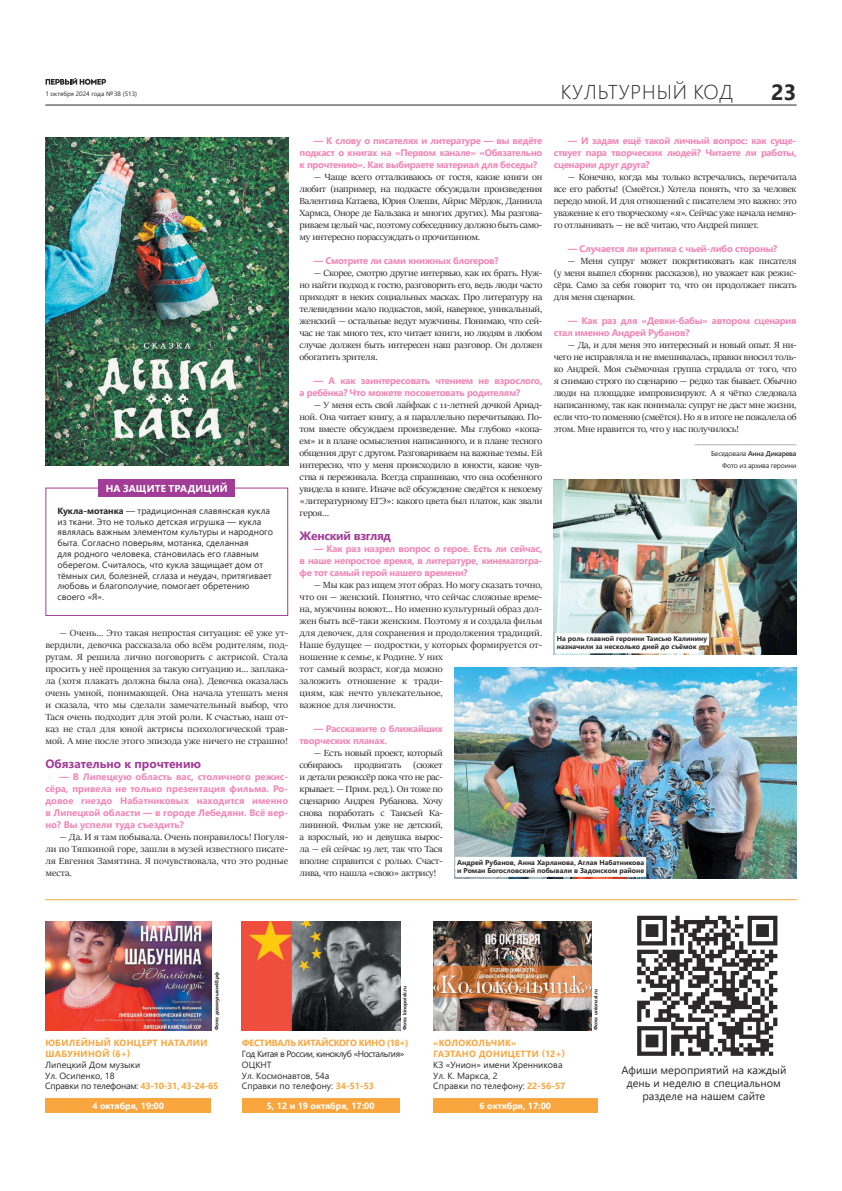
<style>
.page{position:relative;width:842px;height:1191px;background:#fff}
.page>*{position:absolute;margin:0;border:0;box-sizing:border-box;transform-origin:0 0}
.t1{font:700 22px "Segoe UI";color:#2b292a}
.t2{font:300 20px "Segoe UI";letter-spacing:.045em;color:#2b292a}
.t3{font:700 12px "Segoe UI";color:#a13d96}
.t4{font:700 12px "Segoe UI";letter-spacing:-.025em;color:#a13d96}
.t5{font:11px/13.2px "Segoe UI";color:#2b292a;text-align:center}
.t6{font:10px/12px "Sitka Banner";letter-spacing:-.005em;color:#2b292a;text-align:justify;scale:1.07 1}
.t7{font:700 10px "Segoe UI";letter-spacing:.01em;color:#fff}
.t8{font:9.9px "Sitka Banner";color:#2b292a;scale:1.07 1}
.t9{font:700 9.5px/12px "Segoe UI";letter-spacing:-.025em;color:#f287b6;text-align:justify}
.t10{font:9px/10.8px "Segoe UI";color:#2b292a}
.t11{font:700 9px/10.8px "Segoe UI";letter-spacing:.035em;color:#faa63f}
.t12{font:700 9px "Segoe UI";color:#fff}
.t13{font:700 9px "Segoe UI";letter-spacing:-.015em;color:#faa63f}
.t14{font:700 7px/8px "Segoe UI";color:#2b292a}
.t15{font:7px/12px "Segoe UI";letter-spacing:-.025em;color:#2b292a;text-align:right}
.t16{font:6.4px "Segoe UI";color:#2b292a}
.t17{font:700 5px "Segoe UI";color:#2b292a}
.s1{font-weight:700}
.s2{font-weight:600}
.s3{font-weight:700;color:#faa63f}
</style>
<div class="page">
<svg style="left:46px;top:78px;width:60px;height:7px"></svg>
<hr style="left:45px;top:104px;width:752px;height:1px;background:#2b292a">
<img style="left:433px;top:922px;width:159px;height:108px">
<div style="left:433px;top:1098px;width:164px;height:15px;background:#faa63f"></div>
<img style="left:242px;top:922px;width:158px;height:108px">
<div style="left:242px;top:1098px;width:157px;height:15px;background:#faa63f"></div>
<hr style="left:45px;top:899px;width:752px;height:1px;background:#faa63f">
<div style="left:45px;top:1098px;width:166px;height:14px;background:#faa63f"></div>
<img style="left:45px;top:922px;width:166px;height:108px">
<img style="left:637px;top:915px;width:141px;height:141px">
<div style="left:45px;top:487px;width:243px;height:129px;border:1px solid #a13d96"></div>
<div style="left:99px;top:479px;width:136px;height:18px;background:#a13d96"></div>
<img style="left:554px;top:480px;width:243px;height:174px">
<img style="left:454px;top:667px;width:343px;height:211px">
<img style="left:45px;top:137px;width:244px;height:328px">
<div style="left:455px;top:857px;width:191px;height:12px;background:#fff"></div>
<div style="left:455px;top:865px;width:191px;height:12px;background:#fff"></div>
<div style="left:555px;top:633px;width:154px;height:12px;background:#fff"></div>
<div style="left:555px;top:641px;width:144px;height:12px;background:#fff"></div>
<p class="t16" style="left:45px;top:88px;width:93px">1 октября 2024 года №38 (513)</p>
<h2 class="t2" style="left:561px;top:73px;width:173px">КУЛЬТУРНЫЙ КОД</h2>
<h1 class="t1" style="left:771px;top:71px;width:27px">23</h1>
<p class="t7" style="left:106px;top:479px;width:124px">НА ЗАЩИТЕ ТРАДИЦИЙ</p>
<p class="t10" style="left:58px;top:504px;width:217px"><span class="s1">Кукла-мотанка</span> — традиционная славянская кукла из ткани. Это не только детская игрушка — кукла являлась важным элементом культуры и народного быта. Согласно поверьям, мотанка, сделанная<br>для родного человека, становилась его главным оберегом. Считалось, что кукла защищает дом от тёмных сил, болезней, сглаза и неудач, притягивает любовь и благополучие, помогает обретению своего «Я».</p>
<p class="t6" style="left:45px;top:627px;width:228px;text-indent:14px">— Очень… Это такая непростая ситуация: её уже ут&shy;вердили, девочка рассказала обо всём родителям, под&shy;ругам. Я решила лично поговорить с актрисой. Стала просить у неё прощения за такую ситуацию и… заплака&shy;ла (хотя плакать должна была она). Девочка оказалась очень умной, понимающей. Она начала утешать меня и сказала, что мы сделали замечательный выбор, что Тася очень подходит для этой роли. К счастью, наш от&shy;каз не стал для юной актрисы психологической трав&shy;мой. А мне после этого эпизода уже ничего не страшно!</p>
<p class="t3" style="left:45px;top:752px;width:157px">Обязательно к прочтению</p>
<p class="t9" style="left:45px;top:770px;width:244px;text-indent:14px">— В Липецкую область вас, столичного режис&shy;сёра, привела не только презентация фильма. Ро&shy;довое гнездо Набатниковых находится именно в Липецкой области — в городе Лебедяни. Всё вер&shy;но? Вы успели туда съездить?</p>
<p class="t6" style="left:45px;top:831px;width:228px;text-indent:14px">— Да. И я там побывала. Очень понравилось! Погуля&shy;ли по Тяпкиной горе, зашли в музей известного писате&shy;ля Евгения Замятина. Я почувствовала, что это родные места.</p>
<p class="t9" style="left:554px;top:134px;width:244px;text-indent:14px">— И задам ещё такой личный вопрос: как суще&shy;ствует пара творческих людей? Читаете ли работы, сценарии друг друга?</p>
<p class="t6" style="left:554px;top:171px;width:228px;text-indent:14px">— Конечно, когда мы только встречались, перечитала все его работы! (Смеётся.) Хотела понять, что за человек передо мной. И для отношений с писателем это важно: это уважение к его творческому «я». Сейчас уже начала немно&shy;го отлынивать — не всё читаю, что Андрей пишет.</p>
<p class="t9" style="left:568px;top:242px;width:211px">— Случается ли критика с чьей-либо стороны?</p>
<p class="t6" style="left:554px;top:255px;width:228px;text-indent:14px">— Меня супруг может покритиковать как писателя (у меня вышел сборник рассказов), но уважает как режис&shy;сёра. Само за себя говорит то, что он продолжает писать для меня сценарии.</p>
<p class="t9" style="left:554px;top:314px;width:244px;text-indent:14px">— Как раз для «Девки-бабы» автором сценария стал именно Андрей Рубанов?</p>
<p class="t6" style="left:554px;top:339px;width:228px;text-indent:14px">— Да, и для меня это интересный и новый опыт. Я ни&shy;чего не исправляла и не вмешивалась, правки вносил толь&shy;ко Андрей. Моя съёмочная группа страдала от того, что я снимаю строго по сценарию — редко так бывает. Обычно люди на площадке импровизируют. А я чётко следовала написанному, так как понимала: супруг не даст мне жизни, если что-то поменяю (смеётся). Но я в итоге не пожалела об этом. Мне нравится то, что у нас получилось!</p>
<p class="t8" style="left:694px;top:434px;width:97px">______________________</p>
<p class="t15" style="left:711px;top:447px;width:87px">Беседовала <span class="s2">Анна Дикарева<br></span>Фото из архива героини</p>
<p class="t9" style="left:300px;top:134px;width:244px;text-indent:14px">— К слову о писателях и литературе — вы ведёте подкаст о книгах на «Первом канале» «Обязательно к прочтению». Как выбираете материал для беседы?</p>
<p class="t6" style="left:300px;top:171px;width:228px;text-indent:14px">— Чаще всего отталкиваюсь от гостя, какие книги он любит (например, на подкасте обсуждали произведения Валентина Катаева, Юрия Олеши, Айрис Мёрдок, Даниила Хармса, Оноре де Бальзака и многих других). Мы разгова&shy;риваем целый час, поэтому собеседнику должно быть само&shy;му интересно порассуждать о прочитанном.</p>
<p class="t9" style="left:314px;top:254px;width:186px">— Смотрите ли сами книжных блогеров?</p>
<p class="t6" style="left:300px;top:267px;width:228px;text-indent:14px">— Скорее, смотрю другие интервью, как их брать. Нуж&shy;но найти подход к гостю, разговорить его, ведь люди часто приходят в неких социальных масках. Про литературу на телевидении мало подкастов, мой, наверное, уникальный, женский — остальные ведут мужчины. Понимаю, что сей&shy;час не так много тех, кто читает книги, но людям в любом случае должен быть интересен наш разговор. Он должен обогатить зрителя.</p>
<p class="t9" style="left:300px;top:374px;width:244px;text-indent:14px">— А как заинтересовать чтением не взрослого, а ребёнка? Что можете посоветовать родителям?</p>
<p class="t6" style="left:300px;top:399px;width:228px;text-indent:14px">— У меня есть свой лайфхак с 11-летней дочкой Ариад&shy;ной. Она читает книгу, а я параллельно перечитываю. По&shy;том вместе обсуждаем произведение. Мы глубоко «копа&shy;ем» и в плане осмысления написанного, и в плане тесного общения друг с другом. Разговариваем на важные темы. Ей интересно, что у меня происходило в юности, какие чув&shy;ства я переживала. Всегда спрашиваю, что она особенного увидела в книге. Иначе всё обсуждение сведётся к некоему «литературному ЕГЭ»: какого цвета был платок, как звали героя…</p>
<p class="t4" style="left:300px;top:524px;width:93px">Женский взгляд</p>
<p class="t9" style="left:300px;top:542px;width:244px;text-indent:14px">— Как раз назрел вопрос о герое. Есть ли сейчас, в наше непростое время, в литературе, кинематогра&shy;фе тот самый герой нашего времени?</p>
<p class="t6" style="left:300px;top:579px;width:228px;text-align:left;text-indent:14px">— Мы как раз ищем этот образ. Но могу сказать точно, что он — женский. Понятно, что сейчас сложные време&shy;на, мужчины воюют… Но именно культурный образ дол&shy;жен быть всё-таки женским. Поэтому я и создала фильм для девочек, для сохранения и продолжения традиций.<br>Наше будущее — подростки, у которых формируется от&shy;ношение к семье, к Родине. У них<br>тот самый возраст, когда можно<br>заложить отношение к тради-<br>циям, как нечто увлекательное,<br>важное для личности.</p>
<p class="t9" style="left:300px;top:722px;width:145px;text-indent:14px">— Расскажите о ближайших творческих планах.</p>
<p class="t6" style="left:300px;top:747px;width:135px;text-indent:14px">— Есть новый проект, который собираюсь продвигать (сюжет и детали режиссёр пока что не рас&shy;крывает. — Прим. ред.). Он тоже по сценарию Андрея Рубанова. Хочу снова поработать с Таисьей Ка&shy;лининой. Фильм уже не детский, а взрослый, но и девушка вырос&shy;ла — ей сейчас 19 лет, так что Тася вполне справится с ролью. Счаст&shy;лива, что нашла «свою» актрису!</p>
<p class="t14" style="left:557px;top:634px;width:152px">На роль главной героини Таисью Калинину назначили за несколько дней до съёмок</p>
<p class="t14" style="left:457px;top:858px;width:189px">Андрей Рубанов, Анна Харланова, Аглая Набатникова и Роман Богословский побывали в Задонском районе</p>
<p class="t17" style="left:212px;top:1030px;width:60px;rotate:-90deg">Фото: доммузыки48.рф</p>
<p class="t17" style="left:400px;top:1030px;width:46px;rotate:-90deg">Фото: kinopoisk.ru</p>
<p class="t17" style="left:591px;top:1030px;width:43px;rotate:-90deg">Фото: unionzal.ru</p>
<p class="t11" style="left:45px;top:1037px;width:164px">ЮБИЛЕЙНЫЙ КОНЦЕРТ НАТАЛИИ<br>ШАБУНИНОЙ (6+)</p>
<p class="t10" style="left:45px;top:1058px;width:175px">Липецкий Дом музыки<br>Ул. Осипенко, 18<br>Справки по телефонам: <span class="s3">43-10-31, 43-24-65</span></p>
<p class="t12" style="left:92px;top:1097px;width:73px">4 октября, 19:00</p>
<p class="t13" style="left:242px;top:1034px;width:168px">ФЕСТИВАЛЬ КИТАЙСКОГО КИНО (18+)</p>
<p class="t10" style="left:242px;top:1047px;width:164px">Год Китая в России, киноклуб «Ностальгия»<br>ОЦКНТ<br>Ул. Космонавтов, 54а<br>Справки по телефону: <span class="s3">34-51-53</span></p>
<p class="t12" style="left:267px;top:1097px;width:109px">5, 12 и 19 октября, 17:00</p>
<p class="t11" style="left:433px;top:1037px;width:133px">«КОЛОКОЛЬЧИК»<br>ГАЭТАНО ДОНИЦЕТТИ (12+)</p>
<p class="t10" style="left:433px;top:1058px;width:134px">КЗ «Унион» имени Хренникова<br>Ул. К. Маркса, 2<br>Справки по телефону: <span class="s3">22-56-57</span></p>
<p class="t12" style="left:479px;top:1097px;width:73px">6 октября, 17:00</p>
<p class="t5" style="left:621px;top:1062px;width:167px">Афиши мероприятий на каждый день и неделю в специальном разделе на нашем сайте</p>
</div>
